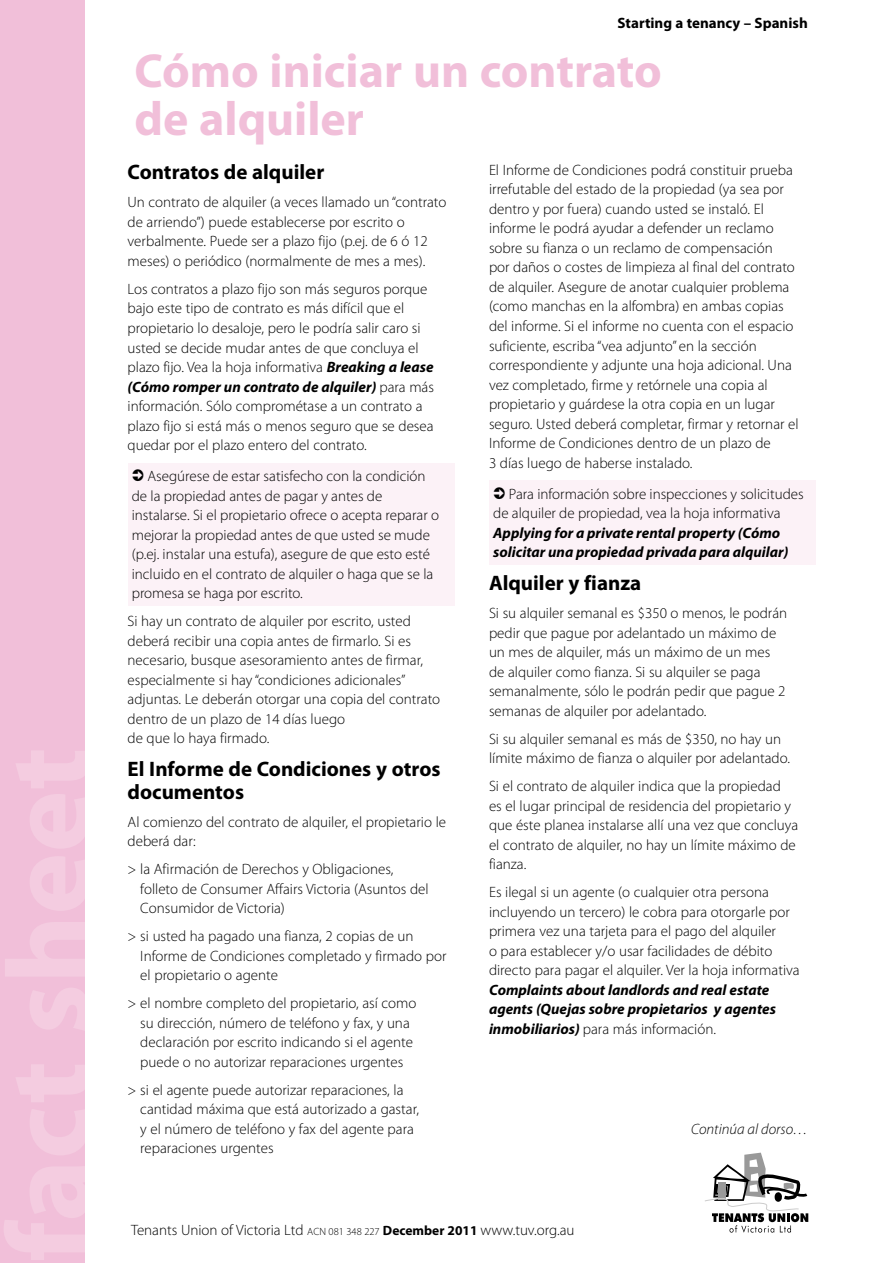
<style>
.page{position:relative;width:893px;height:1263px;background:#fff}
.page>*{position:absolute;margin:0;border:0;box-sizing:border-box;transform-origin:0 0}
.t1{font:700 48px/48px "Myriad Pro";color:#f1bfd9}
.t2{font:700 21px/22.5px "Myriad Pro";color:#000}
.t3{font:300 15px/19.5px "Myriad Pro";color:#000}
.t4{font:italic 700 15px/19.5px "Myriad Pro";color:#000}
.t5{font:700 15px "Myriad Pro";color:#000}
.t6{font:italic 300 15px "Myriad Pro";color:#000}
.s1{font-weight:700;font-style:italic}
.s2{font-weight:300;font-style:normal}
.s3{font-size:10.5px}
.s4{font-weight:700;font-size:13.5px}
</style>
<div class="page">
<div style="left:128px;top:463px;width:326px;height:143px;background:#fcf2f7"></div>
<div style="left:0;top:0;width:85px;height:1263px;background:#f1bfd9"></div>
<svg style="left:705px;top:1152px;width:103px;height:81px"></svg>
<svg style="left:133px;top:469px;width:10px;height:12px"></svg>
<div style="left:489px;top:480px;width:327px;height:84px;background:#fcf2f7"></div>
<p class="t5" style="left:618px;top:13px;width:192px">Starting a tenancy – Spanish</p>
<h1 class="t1" style="left:135px;top:45px;width:529px">Cómo iniciar un contrato de alquiler</h1>
<h2 class="t2" style="left:128px;top:160px;width:198px">Contratos de alquiler</h2>
<p class="t3" style="left:128px;top:193px;width:320px">Un contrato de alquiler (a veces llamado un “contrato de arriendo”) puede establecerse por escrito o verbalmente. Puede ser a plazo fijo (p.ej. de 6 ó 12 meses) o periódico (normalmente de mes a mes).</p>
<p class="t3" style="left:128px;top:279px;width:308px">Los contratos a plazo fijo son más seguros porque bajo este tipo de contrato es más difícil que el propietario lo desaloje, pero le podría salir caro si usted se decide mudar antes de que concluya el plazo fijo. Vea la hoja informativa <span class="s1">Breaking a lease (Cómo romper un contrato de alquiler)</span> para más información. Sólo comprométase a un contrato a plazo fijo si está más o menos seguro que se desea quedar por el plazo entero del contrato.</p>
<p class="t3" style="left:132px;top:466px;width:309px;text-indent:16px">Asegúrese de estar satisfecho con la condición de la propiedad antes de pagar y antes de instalarse. Si el propietario ofrece o acepta reparar o mejorar la propiedad antes de que usted se mude (p.ej. instalar una estufa), asegure de que esto esté incluido en el contrato de alquiler o haga que se la promesa se haga por escrito.</p>
<p class="t3" style="left:128px;top:611px;width:314px">Si hay un contrato de alquiler por escrito, usted deberá recibir una copia antes de firmarlo. Si es necesario, busque asesoramiento antes de firmar, especialmente si hay “condiciones adicionales” adjuntas. Le deberán otorgar una copia del contrato dentro de un plazo de 14 días luego<br>de que lo haya firmado.</p>
<h2 class="t2" style="left:128px;top:757px;width:315px">El Informe de Condiciones y otros documentos</h2>
<p class="t3" style="left:128px;top:812px;width:320px">Al comienzo del contrato de alquiler, el propietario le deberá dar:</p>
<p class="t3" style="left:140px;top:859px;width:290px;text-indent:-13px">&gt; la Afirmación de Derechos y Obligaciones, folleto de Consumer Affairs Victoria (Asuntos del<br>Consumidor de Victoria)</p>
<p class="t3" style="left:140px;top:926px;width:308px;text-indent:-13px">&gt; si usted ha pagado una fianza, 2 copias de un<br>Informe de Condiciones completado y firmado por el propietario o agente</p>
<p class="t3" style="left:140px;top:993px;width:278px;text-indent:-13px">&gt; el nombre completo del propietario, así como su dirección, número de teléfono y fax, y una declaración por escrito indicando si el agente puede o no autorizar reparaciones urgentes</p>
<p class="t3" style="left:140px;top:1080px;width:280px;text-indent:-13px">&gt; si el agente puede autorizar reparaciones, la cantidad máxima que está autorizado a gastar, y el número de teléfono y fax del agente para reparaciones urgentes</p>
<p class="t3" style="left:489px;top:160px;width:311px">El Informe de Condiciones podrá constituir prueba irrefutable del estado de la propiedad (ya sea por dentro y por fuera) cuando usted se instaló. El informe le podrá ayudar a defender un reclamo sobre su fianza o un reclamo de compensación<br>por daños o costes de limpieza al final del contrato de alquiler. Asegure de anotar cualquier problema (como manchas en la alfombra) en ambas copias del informe. Si el informe no cuenta con el espacio suficiente, escriba “vea adjunto” en la sección correspondiente y adjunte una hoja adicional. Una vez completado, firme y retórnele una copia al propietario y guárdese la otra copia en un lugar seguro. Usted deberá completar, firmar y retornar el Informe de Condiciones dentro de un plazo de<br>3 días luego de haberse instalado.</p>
<p class="t3" style="left:493px;top:484px;width:312px;text-indent:16px">Para información sobre inspecciones y solicitudes de alquiler de propiedad, vea la hoja informativa</p>
<p class="t4" style="left:493px;top:522px;width:297px">Applying for a private rental property (Cómo solicitar una propiedad privada para alquilar)</p>
<h2 class="t2" style="left:489px;top:571px;width:154px">Alquiler y fianza</h2>
<p class="t3" style="left:489px;top:603px;width:300px">Si su alquiler semanal es $350 o menos, le podrán pedir que pague por adelantado un máximo de un mes de alquiler, más un máximo de un mes de alquiler como fianza. Si su alquiler se paga semanalmente, sólo le podrán pedir que pague 2 semanas de alquiler por adelantado.</p>
<p class="t3" style="left:489px;top:729px;width:302px">Si su alquiler semanal es más de $350, no hay un límite máximo de fianza o alquiler por adelantado.</p>
<p class="t3" style="left:489px;top:776px;width:311px">Si el contrato de alquiler indica que la propiedad<br>es el lugar principal de residencia del propietario y que éste planea instalarse allí una vez que concluya el contrato de alquiler, no hay un límite máximo de fianza.</p>
<p class="t3" style="left:489px;top:882px;width:312px">Es ilegal si un agente (o cualquier otra persona incluyendo un tercero) le cobra para otorgarle por primera vez una tarjeta para el pago del alquiler<br>o para establecer y/o usar facilidades de débito directo para pagar el alquiler. Ver la hoja informativa</p>
<p class="t4" style="left:489px;top:979px;width:288px">Complaints about landlords and real estate agents (Quejas sobre propietarios y agentes inmobiliarios) <span class="s2">para más información.</span></p>
<p class="t6" style="left:691px;top:1120px;width:118px">Continúa al dorso…</p>
<p class="t3" style="left:131px;top:1220px;width:445px">Tenants Union of Victoria Ltd <span class="s3">ACN 081 348 227</span> <span class="s4">December 2011</span> www.tuv.org.au</p>
</div>
